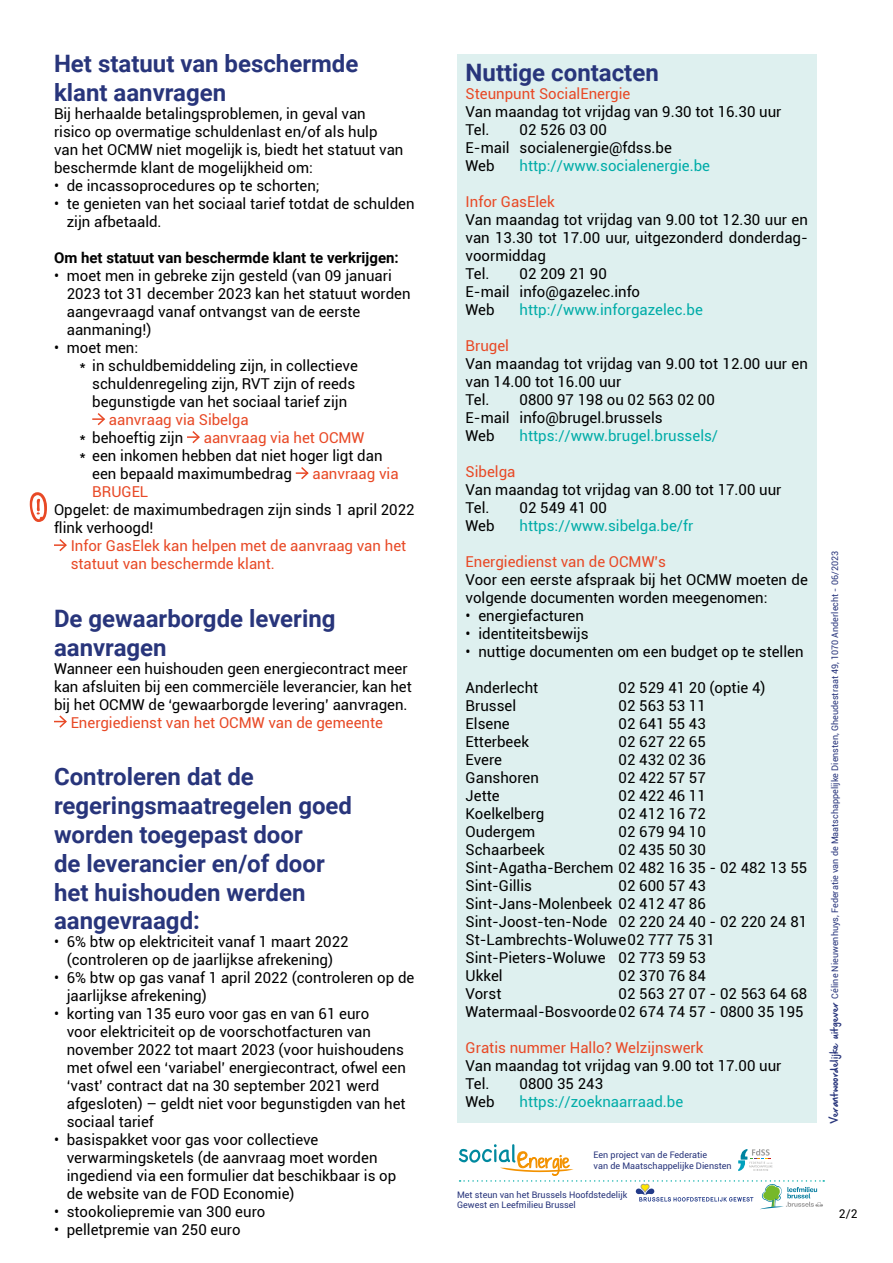
<style>
.page{position:relative;width:893px;height:1263px;background:#fff}
.page>*{position:absolute;margin:0;border:0;box-sizing:border-box;transform-origin:0 0}
.t1{font:700 24px/28.8px "Roboto";color:#28357b}
.t2{font:15px/18px "Roboto";color:#000}
.t3{font:15px/18px "Roboto";color:#e84926}
.t4{font:15px "Roboto";color:#00aca8}
.t5{font:700 15px "Roboto";color:#000}
.t6{font:12px "Roboto";color:#000}
.t7{font:9px/10.8px "Roboto";color:#28357b}
.s1{font-family:"Hand Of Sean Demo"}
</style>
<div class="page">
<div style="left:457px;top:54px;width:359px;height:1069px;background:#def0ef"></div>
<svg style="left:92px;top:413px;width:14px;height:13px"></svg>
<svg style="left:187px;top:431px;width:13px;height:13px"></svg>
<svg style="left:296px;top:467px;width:13px;height:13px"></svg>
<svg style="left:54px;top:539px;width:13px;height:13px"></svg>
<svg style="left:54px;top:715px;width:13px;height:13px"></svg>
<svg style="left:459px;top:1144px;width:365px;height:65px"></svg>
<svg style="left:30px;top:492px;width:17px;height:30px"></svg>
<h1 class="t1" style="left:54px;top:51px;width:306px">Het statuut van beschermde klant aanvragen</h1>
<p class="t2" style="left:54px;top:106px;width:351px">Bij herhaalde betalingsproblemen, in geval van risico op overmatige schuldenlast en/of als hulp van het OCMW niet mogelijk is, biedt het statuut van beschermde klant de mogelijkheid om:</p>
<p class="t2" style="left:54px;top:178px;width:267px">• de incassoprocedures op te schorten;</p>
<p class="t2" style="left:67px;top:196px;width:349px;text-indent:-13px">• te genieten van het sociaal tarief totdat de schulden zijn afbetaald.</p>
<p class="t5" style="left:54px;top:252px;width:346px">Om het statuut van beschermde klant te verkrijgen:</p>
<p class="t2" style="left:67px;top:268px;width:345px;text-indent:-13px">• moet men in gebreke zijn gesteld (van 09 januari 2023 tot 31 december 2023 kan het statuut worden aangevraagd vanaf ontvangst van de eerste aanmaning!)</p>
<p class="t2" style="left:54px;top:340px;width:86px">• moet men:</p>
<p class="t2" style="left:80px;top:358px;width:280px">* in schuldbemiddeling zijn, in collectieve</p>
<p class="t2" style="left:92px;top:376px;width:264px">schuldenregeling zijn, RVT zijn of reeds</p>
<p class="t2" style="left:92px;top:394px;width:256px">begunstigde van het sociaal tarief zijn</p>
<p class="t3" style="left:109px;top:412px;width:141px">aanvraag via Sibelga</p>
<p class="t2" style="left:80px;top:430px;width:105px">* behoeftig zijn</p>
<p class="t3" style="left:204px;top:430px;width:162px">aanvraag via het OCMW</p>
<p class="t2" style="left:92px;top:448px;width:292px;text-indent:-13px">* een inkomen hebben dat niet hoger ligt dan een bepaald maximumbedrag</p>
<p class="t3" style="left:312px;top:466px;width:88px">aanvraag via</p>
<p class="t3" style="left:92px;top:484px;width:57px">BRUGEL</p>
<p class="t2" style="left:54px;top:502px;width:362px">Opgelet: de maximumbedragen zijn sinds 1 april 2022 flink verhoogd!</p>
<p class="t3" style="left:71px;top:538px;width:337px">Infor GasElek kan helpen met de aanvraag van het statuut van beschermde klant.</p>
<h1 class="t1" style="left:54px;top:606px;width:283px">De gewaarborgde levering aanvragen</h1>
<p class="t2" style="left:54px;top:660px;width:359px">Wanneer een huishouden geen energiecontract meer kan afsluiten bij een commerciële leverancier, kan het bij het OCMW de ‘gewaarborgde levering’ aanvragen.</p>
<p class="t3" style="left:71px;top:714px;width:314px">Energiedienst van het OCMW van de gemeente</p>
<h1 class="t1" style="left:54px;top:764px;width:300px">Controleren dat de regeringsmaatregelen goed worden toegepast door<br>de leverancier en/of door het huishouden werden aangevraagd:</h1>
<p class="t2" style="left:54px;top:934px;width:296px;text-align:center">• 6% btw op elektriciteit vanaf 1 maart 2022 (controleren op de jaarlijkse afrekening)</p>
<p class="t2" style="left:67px;top:970px;width:349px;text-indent:-13px">• 6% btw op gas vanaf 1 april 2022 (controleren op de jaarlijkse afrekening)</p>
<p class="t2" style="left:67px;top:1006px;width:341px;text-indent:-13px">• korting van 135 euro voor gas en van 61 euro<br>voor elektriciteit op de voorschotfacturen van november 2022 tot maart 2023 (voor huishoudens met ofwel een ‘variabel’ energiecontract, ofwel een ‘vast’ contract dat na 30 september 2021 werd afgesloten) – geldt niet voor begunstigden van het sociaal tarief</p>
<p class="t2" style="left:67px;top:1132px;width:331px;text-indent:-13px">• basispakket voor gas voor collectieve verwarmingsketels (de aanvraag moet worden ingediend via een formulier dat beschikbaar is op de website van de FOD Economie)</p>
<p class="t2" style="left:54px;top:1204px;width:213px">• stookoliepremie van 300 euro</p>
<p class="t2" style="left:54px;top:1222px;width:188px">• pelletpremie van 250 euro</p>
<h1 class="t1" style="left:466px;top:60px;width:195px">Nuttige contacten</h1>
<p class="t3" style="left:466px;top:86px;width:166px">Steunpunt SocialEnergie</p>
<p class="t2" style="left:466px;top:104px;width:317px">Van maandag tot vrijdag van 9.30 tot 16.30 uur<br>Tel.</p>
<p class="t2" style="left:466px;top:122px;width:208px;text-indent:54px">02 526 03 00<br>E-mail socialenergie@fdss.be<br>Web</p>
<p class="t4" style="left:520px;top:159px;width:192px">http://www.socialenergie.be</p>
<p class="t3" style="left:466px;top:194px;width:91px">Infor GasElek</p>
<p class="t2" style="left:466px;top:212px;width:344px">Van maandag tot vrijdag van 9.00 tot 12.30 uur en van 13.30 tot 17.00 uur, uitgezonderd donderdag&shy;voormiddag<br>Tel.</p>
<p class="t2" style="left:466px;top:266px;width:176px;text-indent:54px">02 209 21 90<br>E-mail info@gazelec.info<br>Web</p>
<p class="t4" style="left:520px;top:303px;width:185px">http://www.inforgazelec.be</p>
<p class="t3" style="left:466px;top:338px;width:45px">Brugel</p>
<p class="t2" style="left:466px;top:356px;width:344px">Van maandag tot vrijdag van 9.00 tot 12.00 uur en van 14.00 tot 16.00 uur<br>Tel.</p>
<p class="t2" style="left:466px;top:392px;width:251px;text-indent:54px">0800 97 198 ou 02 563 02 00<br>E-mail info@brugel.brussels<br>Web</p>
<p class="t4" style="left:520px;top:429px;width:200px">https://www.brugel.brussels/</p>
<p class="t3" style="left:466px;top:464px;width:51px">Sibelga</p>
<p class="t2" style="left:466px;top:482px;width:317px">Van maandag tot vrijdag van 8.00 tot 17.00 uur<br>Tel.</p>
<p class="t2" style="left:520px;top:500px;width:89px">02 549 41 00</p>
<p class="t2" style="left:466px;top:518px;width:31px">Web</p>
<p class="t4" style="left:520px;top:519px;width:175px">https://www.sibelga.be/fr</p>
<p class="t3" style="left:466px;top:554px;width:202px">Energiedienst van de OCMW’s</p>
<p class="t2" style="left:466px;top:572px;width:344px">Voor een eerste afspraak bij het OCMW moeten de volgende documenten worden meegenomen:</p>
<p class="t2" style="left:466px;top:608px;width:120px">• energiefacturen</p>
<p class="t2" style="left:466px;top:626px;width:125px">• identiteitsbewijs</p>
<p class="t2" style="left:466px;top:644px;width:339px">• nuttige documenten om een budget op te stellen</p>
<p class="t2" style="left:466px;top:680px;width:74px">Anderlecht</p>
<p class="t2" style="left:619px;top:680px;width:148px">02 529 41 20 (optie 4)</p>
<p class="t2" style="left:466px;top:698px;width:52px">Brussel</p>
<p class="t2" style="left:619px;top:698px;width:89px">02 563 53 11</p>
<p class="t2" style="left:466px;top:716px;width:46px">Elsene</p>
<p class="t2" style="left:619px;top:716px;width:89px">02 641 55 43</p>
<p class="t2" style="left:466px;top:734px;width:65px">Etterbeek</p>
<p class="t2" style="left:619px;top:734px;width:89px">02 627 22 65</p>
<p class="t2" style="left:466px;top:752px;width:38px">Evere</p>
<p class="t2" style="left:619px;top:752px;width:89px">02 432 02 36</p>
<p class="t2" style="left:466px;top:770px;width:75px">Ganshoren</p>
<p class="t2" style="left:619px;top:770px;width:89px">02 422 57 57</p>
<p class="t2" style="left:466px;top:788px;width:36px">Jette</p>
<p class="t2" style="left:619px;top:788px;width:89px">02 422 46 11</p>
<p class="t2" style="left:466px;top:806px;width:80px">Koelkelberg</p>
<p class="t2" style="left:619px;top:806px;width:89px">02 412 16 72</p>
<p class="t2" style="left:466px;top:824px;width:71px">Oudergem</p>
<p class="t2" style="left:619px;top:824px;width:89px">02 679 94 10</p>
<p class="t2" style="left:466px;top:842px;width:81px">Schaarbeek</p>
<p class="t2" style="left:466px;top:842px;width:343px;text-indent:153px">02 435 50 30<br>Sint-Agatha-Berchem 02 482 16 35 - 02 482 13 55<br>Sint-Gillis</p>
<p class="t2" style="left:466px;top:878px;width:343px;text-indent:153px">02 600 57 43<br>Sint-Jans-Molenbeek 02 412 47 86<br>Sint-Joost-ten-Node 02 220 24 40 - 02 220 24 81<br>St-Lambrechts-Woluwe 02 777 75 31<br>Sint-Pieters-Woluwe 02 773 59 53<br>Ukkel</p>
<p class="t2" style="left:619px;top:968px;width:89px">02 370 76 84</p>
<p class="t2" style="left:466px;top:986px;width:343px;text-align:right">02 563 27 07 - 02 563 64 68<br>Watermaal-Bosvoorde 02 674 74 57 - 0800 35 195</p>
<p class="t3" style="left:466px;top:1040px;width:239px">Gratis nummer Hallo? Welzijnswerk</p>
<p class="t2" style="left:466px;top:1058px;width:317px">Van maandag tot vrijdag van 9.00 tot 17.00 uur<br>Tel.</p>
<p class="t2" style="left:466px;top:986px;width:37px">Vorst</p>
<p class="t2" style="left:520px;top:1076px;width:85px">0800 35 243</p>
<p class="t2" style="left:466px;top:1094px;width:31px">Web</p>
<p class="t4" style="left:520px;top:1095px;width:165px">https://zoeknaarraad.be</p>
<p class="t7" style="left:594px;top:1150px;width:140px">Een project van de Federatie<br>van de Maatschappelijke Diensten</p>
<p class="t7" style="left:457px;top:1190px;width:172px">Met steun van het Brussels Hoofdstedelijk<br>Gewest en Leefmilieu Brussel</p>
<p class="t7" style="left:829px;top:1123px;width:573px;rotate:-90deg"><span class="s1">Verantwoordelijke uitgever</span> Céline Nieuwenhuys, Federatie van de Maatschappelijke Diensten, Gheudestraat 49, 1070 Anderlecht - 06/2023</p>
<p class="t6" style="left:839px;top:1208px;width:20px">2/2</p>
</div>
